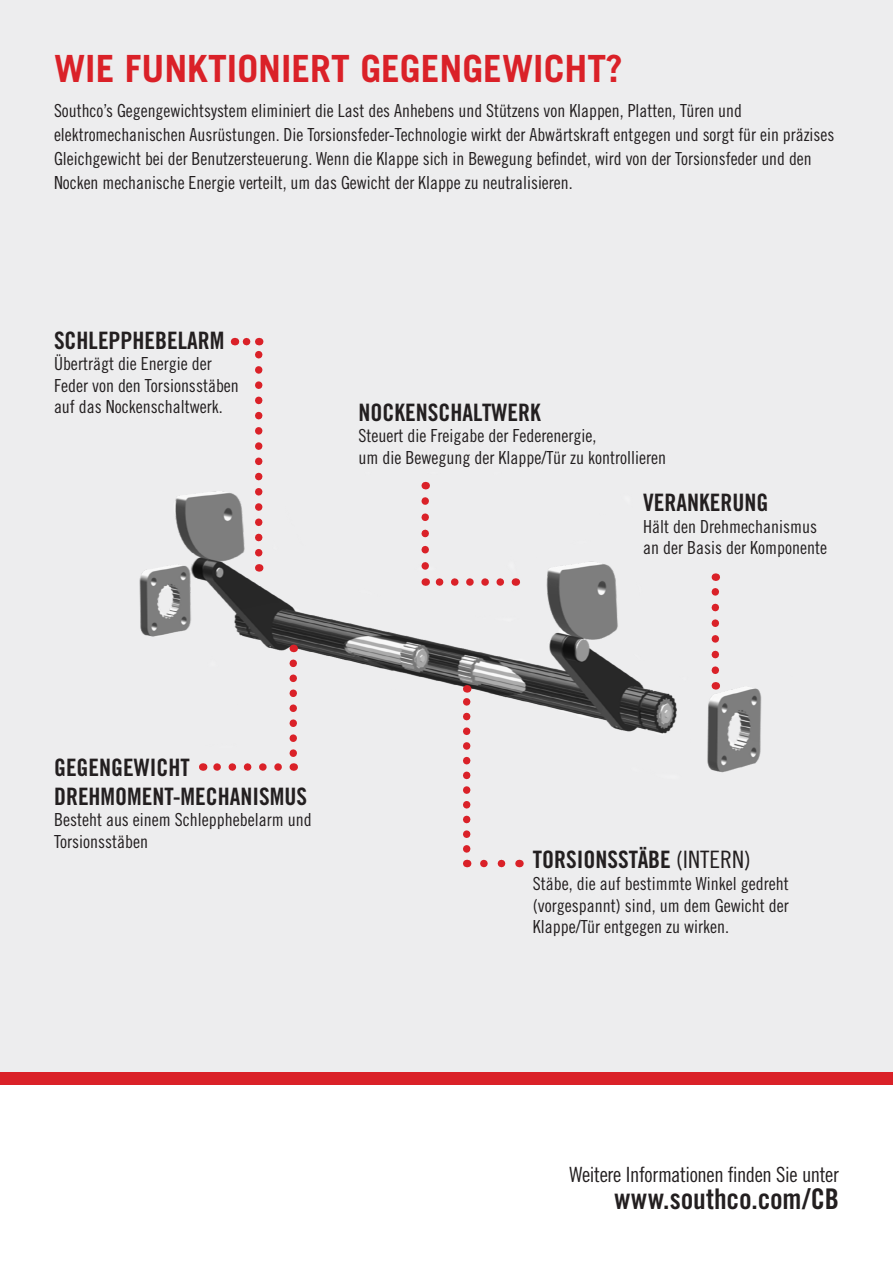
<style>
.page{position:relative;width:893px;height:1263px;background:#fff}
.page>*{position:absolute;margin:0;border:0;box-sizing:border-box;transform-origin:0 0}
.t1{font:700 37.5px "Trade Gothic LT Std";color:#da2128}
.TG18_9-10_8_prod_des{font:28.5px "Trade Gothic LT Std Bd Cn 20";letter-spacing:-.005em;color:#231f20}
.t2{font:24px/28.8px "Trade Gothic LT Std Bd Cn 20";color:#231f20}
.TG18_9-10_8_prod_des-2{font:21px "Trade Gothic LT Std Cn 18";letter-spacing:-.02em;color:#231f20}
.t3{font:18px/21.6px "Trade Gothic LT Std Cn 18";color:#231f20}
.s1{font-family:"Trade Gothic LT Std Cn 18"}
</style>
<div class="page">
<div style="left:0;top:0;width:893px;height:1076px;background:#ededee"></div>
<div style="left:0;top:1072px;width:893px;height:12px;background:#da2128"></div>
<img style="left:139px;top:475px;width:623px;height:302px">
<svg style="left:210px;top:763px;width:68px;height:8px"></svg>
<svg style="left:289px;top:663px;width:8px;height:108px"></svg>
<svg style="left:255px;top:338px;width:7px;height:215px"></svg>
<svg style="left:235px;top:338px;width:12px;height:7px"></svg>
<svg style="left:433px;top:578px;width:67px;height:8px"></svg>
<svg style="left:421px;top:482px;width:8px;height:84px"></svg>
<svg style="left:480px;top:860px;width:22px;height:7px"></svg>
<svg style="left:463px;top:685px;width:7px;height:164px"></svg>
<svg style="left:712px;top:573px;width:7px;height:97px"></svg>
<p class="t1" style="left:54px;top:46px;width:570px">WIE FUNKTIONIERT GEGENGEWICHT?</p>
<p class="t3" style="left:54px;top:98px;width:782px;line-height:24px">Southco’s Gegengewichtsystem eliminiert die Last des Anhebens und Stützens von Klappen, Platten, Türen und elektromechanischen Ausrüstungen. Die Torsionsfeder-Technologie wirkt der Abwärtskraft entgegen und sorgt für ein präzises Gleichgewicht bei der Benutzersteuerung. Wenn die Klappe sich in Bewegung befindet, wird von der Torsionsfeder und den Nocken mechanische Energie verteilt, um das Gewicht der Klappe zu neutralisieren.</p>
<p class="t2" style="left:54px;top:325px;width:172px">SCHLEPPHEBELARM</p>
<p class="t3" style="left:54px;top:353px;width:186px">Überträgt die Energie der<br>Feder von den Torsionsstäben auf das Nockenschaltwerk.</p>
<p class="t2" style="left:359px;top:397px;width:184px">NOCKENSCHALTWERK</p>
<p class="t3" style="left:359px;top:425px;width:309px">Steuert die Freigabe der Federenergie,<br>um die Bewegung der Klappe/Tür zu kontrollieren</p>
<p class="t2" style="left:643px;top:488px;width:127px">VERANKERUNG</p>
<p class="t3" style="left:643px;top:515px;width:185px">Hält den Drehmechanismus an der Basis der Komponente</p>
<p class="t2" style="left:54px;top:753px;width:255px">GEGENGEWICHT<br>DREHMOMENT-MECHANISMUS</p>
<p class="t3" style="left:54px;top:809px;width:259px">Besteht aus einem Schlepphebelarm und<br>Torsionsstäben</p>
<p class="t2" style="left:533px;top:845px;width:220px">TORSIONSSTÄBE <span class="s1">(INTERN)</span></p>
<p class="t3" style="left:533px;top:872px;width:257px;text-align:justify">Stäbe, die auf bestimmte Winkel gedreht (vorgespannt) sind, um dem Gewicht der Klappe/Tür entgegen zu wirken.</p>
<p class="TG18_9-10_8_prod_des-2" style="left:570px;top:1162px;width:271px">Weitere Informationen finden Sie unter</p>
<p class="TG18_9-10_8_prod_des" style="left:614px;top:1182px;width:226px">www.southco.com/CB</p>
</div>
